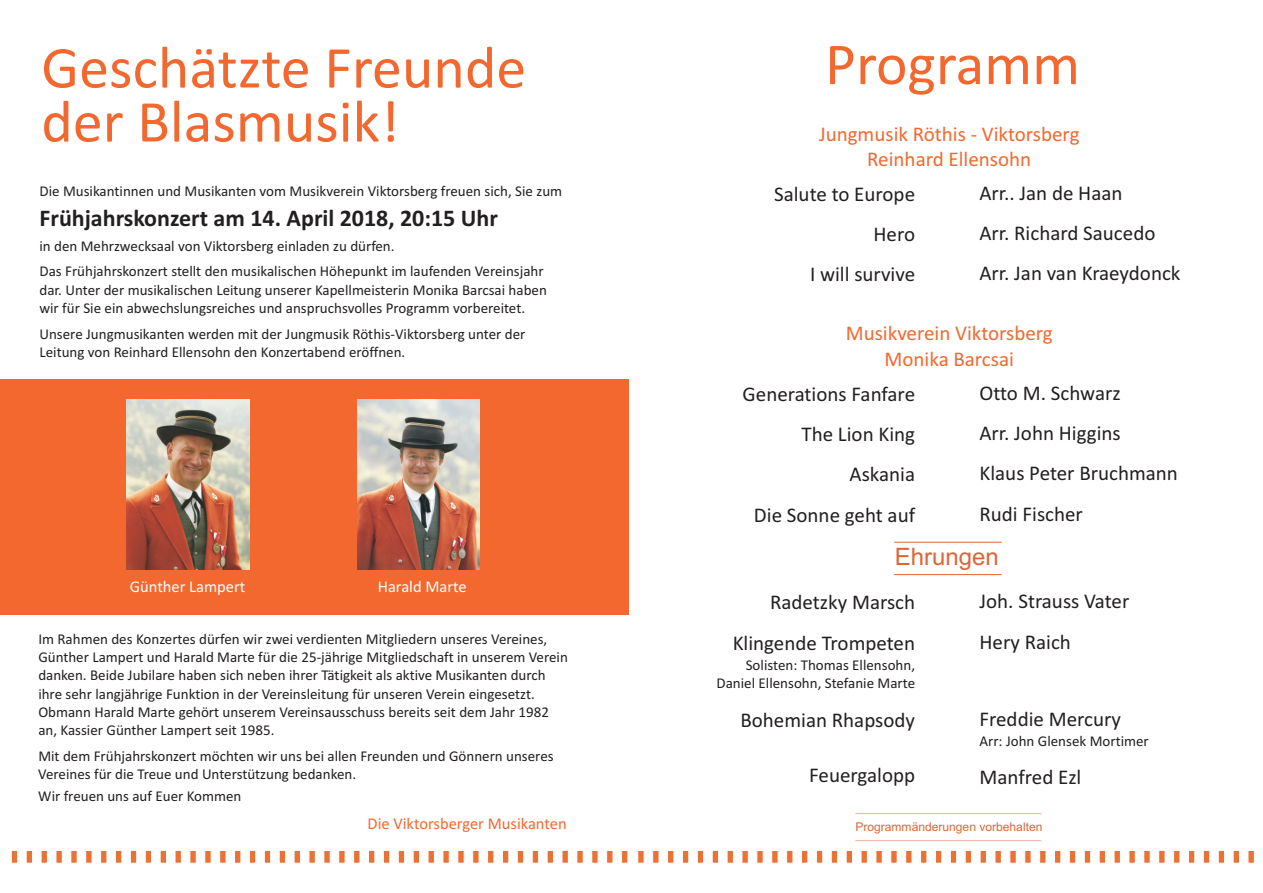
<style>
.page{position:relative;width:1263px;height:893px;background:#fff}
.page>*{position:absolute;margin:0;border:0;box-sizing:border-box;transform-origin:0 0}
.t1{font:60px/54px "Calibri";color:#f2682f}
.t2{font:700 24px "Calibri";color:#231f20}
.t3{font:24px "Arial";color:#dc6638}
.t4{font:21px/40.3px "Calibri";color:#231f20;text-align:right}
.t5{font:21px/25.7px "Calibri";color:#f2682f;text-align:center}
.t6{font:16.5px "Calibri";color:#f2682f}
.t7{font:16.5px "Calibri";color:#fff}
.t8{font:15px/18.3px "Calibri";color:#231f20}
.t9{font:12px "Arial";color:#dc6638}
</style>
<div class="page">
<div style="left:0;top:379px;width:628px;height:236px;background:#f2682f"></div>
<svg style="left:26px;top:851px;width:6px;height:12px"></svg>
<svg style="left:11px;top:851px;width:7px;height:12px"></svg>
<svg style="left:41px;top:851px;width:6px;height:12px"></svg>
<svg style="left:56px;top:851px;width:7px;height:12px"></svg>
<svg style="left:70px;top:851px;width:8px;height:12px"></svg>
<svg style="left:85px;top:851px;width:7px;height:12px"></svg>
<svg style="left:101px;top:851px;width:6px;height:12px"></svg>
<svg style="left:130px;top:851px;width:7px;height:12px"></svg>
<svg style="left:116px;top:851px;width:6px;height:12px"></svg>
<svg style="left:145px;top:851px;width:7px;height:12px"></svg>
<svg style="left:160px;top:851px;width:6px;height:12px"></svg>
<svg style="left:175px;top:851px;width:6px;height:12px"></svg>
<svg style="left:190px;top:851px;width:7px;height:12px"></svg>
<svg style="left:204px;top:851px;width:7px;height:12px"></svg>
<svg style="left:219px;top:851px;width:7px;height:12px"></svg>
<svg style="left:235px;top:851px;width:6px;height:12px"></svg>
<svg style="left:250px;top:851px;width:6px;height:12px"></svg>
<svg style="left:264px;top:851px;width:7px;height:12px"></svg>
<svg style="left:279px;top:851px;width:6px;height:12px"></svg>
<svg style="left:294px;top:851px;width:6px;height:12px"></svg>
<svg style="left:309px;top:851px;width:7px;height:12px"></svg>
<svg style="left:323px;top:851px;width:8px;height:12px"></svg>
<svg style="left:338px;top:851px;width:7px;height:12px"></svg>
<svg style="left:354px;top:851px;width:6px;height:12px"></svg>
<svg style="left:369px;top:851px;width:6px;height:12px"></svg>
<svg style="left:383px;top:851px;width:7px;height:12px"></svg>
<svg style="left:398px;top:851px;width:7px;height:12px"></svg>
<svg style="left:413px;top:851px;width:6px;height:12px"></svg>
<svg style="left:428px;top:851px;width:6px;height:12px"></svg>
<svg style="left:443px;top:851px;width:7px;height:12px"></svg>
<svg style="left:457px;top:851px;width:7px;height:12px"></svg>
<svg style="left:472px;top:851px;width:7px;height:12px"></svg>
<svg style="left:488px;top:851px;width:6px;height:12px"></svg>
<svg style="left:503px;top:851px;width:6px;height:12px"></svg>
<svg style="left:517px;top:851px;width:7px;height:12px"></svg>
<svg style="left:532px;top:851px;width:7px;height:12px"></svg>
<svg style="left:547px;top:851px;width:6px;height:12px"></svg>
<svg style="left:562px;top:851px;width:6px;height:12px"></svg>
<svg style="left:577px;top:851px;width:7px;height:12px"></svg>
<svg style="left:591px;top:851px;width:7px;height:12px"></svg>
<svg style="left:606px;top:851px;width:7px;height:12px"></svg>
<svg style="left:622px;top:851px;width:6px;height:12px"></svg>
<svg style="left:652px;top:851px;width:7px;height:12px"></svg>
<svg style="left:637px;top:851px;width:7px;height:12px"></svg>
<svg style="left:668px;top:851px;width:6px;height:12px"></svg>
<svg style="left:683px;top:851px;width:6px;height:12px"></svg>
<svg style="left:697px;top:851px;width:7px;height:12px"></svg>
<svg style="left:712px;top:851px;width:6px;height:12px"></svg>
<svg style="left:727px;top:851px;width:6px;height:12px"></svg>
<svg style="left:756px;top:851px;width:7px;height:12px"></svg>
<svg style="left:742px;top:851px;width:7px;height:12px"></svg>
<svg style="left:771px;top:851px;width:7px;height:12px"></svg>
<svg style="left:787px;top:851px;width:6px;height:12px"></svg>
<svg style="left:802px;top:851px;width:6px;height:12px"></svg>
<svg style="left:816px;top:851px;width:7px;height:12px"></svg>
<svg style="left:831px;top:851px;width:7px;height:12px"></svg>
<svg style="left:846px;top:851px;width:6px;height:12px"></svg>
<svg style="left:861px;top:851px;width:6px;height:12px"></svg>
<svg style="left:876px;top:851px;width:7px;height:12px"></svg>
<svg style="left:890px;top:851px;width:7px;height:12px"></svg>
<svg style="left:905px;top:851px;width:7px;height:12px"></svg>
<svg style="left:921px;top:851px;width:6px;height:12px"></svg>
<svg style="left:936px;top:851px;width:6px;height:12px"></svg>
<svg style="left:950px;top:851px;width:7px;height:12px"></svg>
<svg style="left:965px;top:851px;width:7px;height:12px"></svg>
<svg style="left:980px;top:851px;width:6px;height:12px"></svg>
<svg style="left:995px;top:851px;width:6px;height:12px"></svg>
<svg style="left:1010px;top:851px;width:6px;height:12px"></svg>
<svg style="left:1024px;top:851px;width:7px;height:12px"></svg>
<svg style="left:1040px;top:851px;width:6px;height:12px"></svg>
<svg style="left:1055px;top:851px;width:6px;height:12px"></svg>
<svg style="left:1069px;top:851px;width:7px;height:12px"></svg>
<svg style="left:1084px;top:851px;width:7px;height:12px"></svg>
<svg style="left:1099px;top:851px;width:6px;height:12px"></svg>
<svg style="left:1114px;top:851px;width:6px;height:12px"></svg>
<svg style="left:1129px;top:851px;width:6px;height:12px"></svg>
<svg style="left:1143px;top:851px;width:7px;height:12px"></svg>
<svg style="left:1158px;top:851px;width:7px;height:12px"></svg>
<svg style="left:1174px;top:851px;width:6px;height:12px"></svg>
<svg style="left:1189px;top:851px;width:6px;height:12px"></svg>
<svg style="left:1203px;top:851px;width:7px;height:12px"></svg>
<svg style="left:1218px;top:851px;width:7px;height:12px"></svg>
<svg style="left:1233px;top:851px;width:6px;height:12px"></svg>
<svg style="left:1248px;top:851px;width:6px;height:12px"></svg>
<img style="left:127px;top:400px;width:123px;height:170px">
<img style="left:357px;top:400px;width:123px;height:170px">
<hr style="left:855px;top:813px;width:186px;height:1px;background:#dc6638">
<hr style="left:855px;top:840px;width:186px;height:1px;background:#dc6638">
<hr style="left:894px;top:542px;width:108px;height:1px;background:#dc6638">
<hr style="left:894px;top:574px;width:108px;height:1px;background:#dc6638">
<h1 class="t1" style="left:41px;top:45px;width:486px">Geschätzte Freunde der Blasmusik!</h1>
<h1 class="t1" style="left:825px;top:42px;width:257px">Programm</h1>
<h3 class="t5" style="left:819px;top:122px;width:262px">Jungmusik Röthis - Viktorsberg<br>Reinhard Ellensohn</h3>
<h3 class="t4" style="left:979px;top:174px;width:202px;text-align:left">Arr.. Jan de Haan<br>Arr. Richard Saucedo<br>Arr. Jan van Kraeydonck</h3>
<p class="t8" style="left:39px;top:183px;width:524px">Die Musikantinnen und Musikanten vom Musikverein Viktorsberg freuen sich, Sie zum</p>
<h2 class="t2" style="left:39px;top:208px;width:460px">Frühjahrskonzert am 14. April 2018, 20:15 Uhr</h2>
<p class="t8" style="left:39px;top:234px;width:506px;line-height:25.7px">in den Mehrzwecksaal von Viktorsberg einladen zu dürfen.<br>Das Frühjahrskonzert stellt den musikalischen Höhepunkt im laufenden Vereinsjahr</p>
<p class="t8" style="left:39px;top:282px;width:509px">dar. Unter der musikalischen Leitung unserer Kapellmeisterin Monika Barcsai haben wir für Sie ein abwechslungsreiches und anspruchsvolles Programm vorbereitet.</p>
<p class="t8" style="left:39px;top:326px;width:487px">Unsere Jungmusikanten werden mit der Jungmusik Röthis-Viktorsberg unter der<br>Leitung von Reinhard Ellensohn den Konzertabend eröffnen.</p>
<h3 class="t4" style="left:774px;top:175px;width:143px">Salute to Europe<br>Hero<br>I will survive</h3>
<h3 class="t5" style="left:846px;top:322px;width:209px">Musikverein Viktorsberg<br>Monika Barcsai</h3>
<h3 class="t4" style="left:743px;top:375px;width:174px">Generations Fanfare<br>The Lion King<br>Askania<br>Die Sonne geht auf</h3>
<h3 class="t4" style="left:979px;top:374px;width:200px;text-align:left">Otto M. Schwarz<br>Arr. John Higgins<br>Klaus Peter Bruchmann<br>Rudi Fischer</h3>
<p class="t7" style="left:130px;top:580px;width:117px">Günther Lampert</p>
<p class="t7" style="left:378px;top:579px;width:91px">Harald Marte</p>
<p class="t8" style="left:38px;top:631px;width:531px">Im Rahmen des Konzertes dürfen wir zwei verdienten Mitgliedern unseres Vereines, Günther Lampert und Harald Marte für die 25-jährige Mitgliedschaft in unserem Verein danken. Beide Jubilare haben sich neben ihrer Tätigkeit als aktive Musikanten durch ihre sehr langjährige Funktion in der Vereinsleitung für unseren Verein eingesetzt.<br>Obmann Harald Marte gehört unserem Vereinsausschuss bereits seit dem Jahr 1982 an, Kassier Günther Lampert seit 1985.</p>
<p class="t8" style="left:38px;top:748px;width:517px">Mit dem Frühjahrskonzert möchten wir uns bei allen Freunden und Gönnern unseres<br>Vereines für die Treue und Unterstützung bedanken.</p>
<p class="t8" style="left:38px;top:788px;width:205px">Wir freuen uns auf Euer Kommen</p>
<p class="t6" style="left:368px;top:817px;width:201px">Die Viktorsberger Musikanten</p>
<h2 class="t3" style="left:895px;top:548px;width:106px">Ehrungen</h2>
<h3 class="t4" style="left:733px;top:584px;width:184px">Radetzky Marsch<br>Klingende Trompeten</h3>
<p class="t8" style="left:716px;top:657px;width:200px;text-align:right">Solisten: Thomas Ellensohn,<br>Daniel Ellensohn, Stefanie Marte</p>
<h3 class="t4" style="left:740px;top:701px;width:176px">Bohemian Rhapsody</h3>
<h3 class="t4" style="left:809px;top:756px;width:107px">Feuergalopp</h3>
<h3 class="t4" style="left:979px;top:583px;width:151px;text-align:left">Joh. Strauss Vater<br>Hery Raich</h3>
<h3 class="t4" style="left:979px;top:700px;width:143px">Freddie Mercury</h3>
<p class="t8" style="left:979px;top:733px;width:171px">Arr: John Glensek Mortimer</p>
<h3 class="t4" style="left:979px;top:759px;width:103px">Manfred Ezl</h3>
<p class="t9" style="left:855px;top:822px;width:189px">Programmänderungen vorbehalten</p>
</div>
